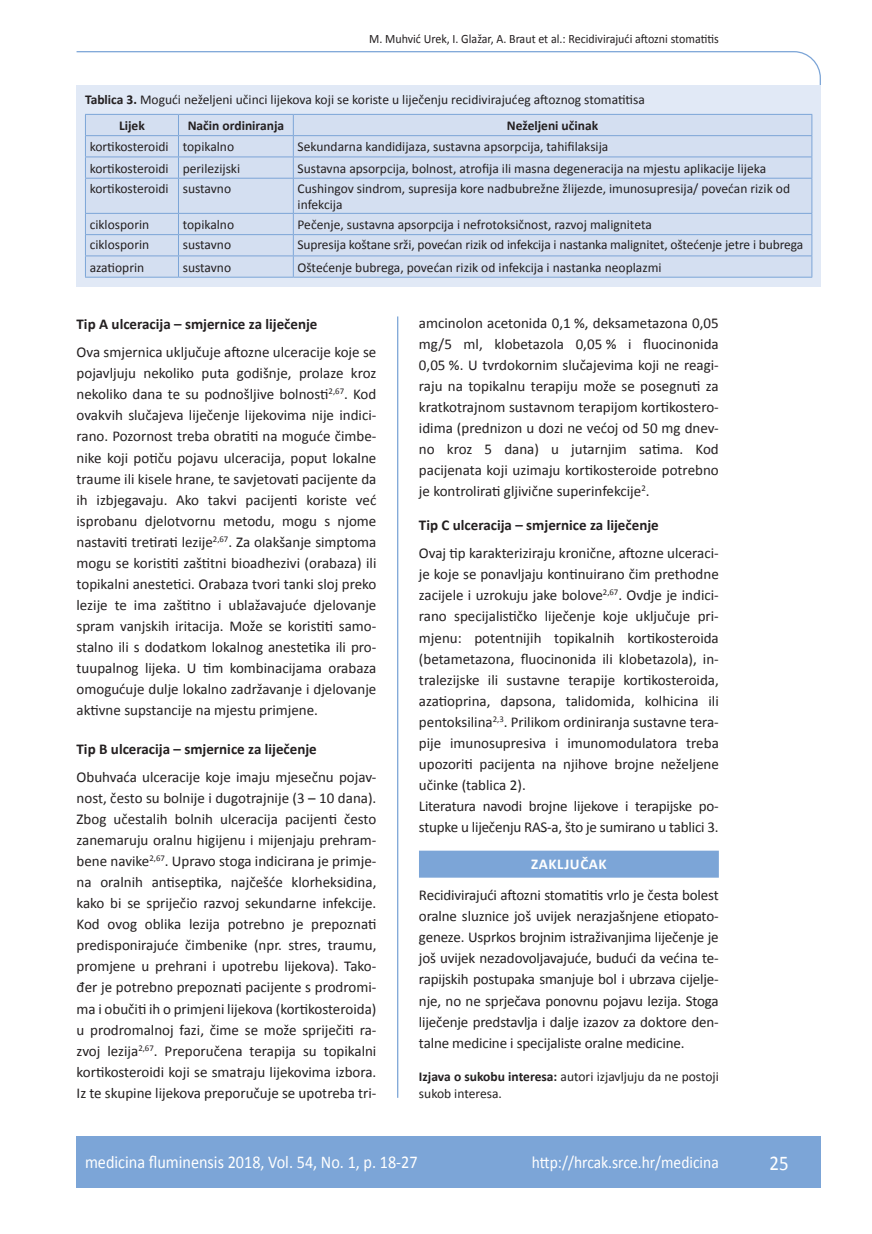
<style>
.page{position:relative;width:872px;height:1234px;background:#fff}
.page>*{position:absolute;margin:0;border:0;box-sizing:border-box;transform-origin:0 0}
.t1{font:21px "Calibri";color:#fff;scale:.9 1}
.t2{font:18px "Calibri";color:#fff;scale:.9 1}
.t3{font:17.25px "Calibri";color:#fff;scale:.9 1}
.t4{font:15px/21px "Calibri";color:#231f20;text-align:justify}
.t5{font:700 15px "Calibri";color:#231f20}
.t6{font:700 15px "Calibri";letter-spacing:.04em;color:#fff}
.t7{font:13.5px/16.5px "Calibri";color:#231f20}
.t8{font:700 13.5px "Calibri";color:#231f20}
.t9{font:12.75px "Calibri";color:#231f20;scale:.94 1}
.s1{font-weight:700}
</style>
<div class="page">
<svg style="left:76px;top:51px;width:745px;height:236px"></svg>
<hr style="left:397px;top:316px;width:1px;height:781px;background:#7ca5d7">
<div style="left:77px;top:1135px;width:744px;height:51px;background:#7ca5d7"></div>
<div style="left:419px;top:850px;width:300px;height:27px;background:#7ca5d7"></div>
<div style="left:77px;top:85px;width:743px;height:201px;background:#e1e9f6"></div>
<div style="left:86px;top:115px;width:725px;height:162px;background:#d4dff1"></div>
<hr style="left:85px;top:114px;width:93px;height:1px;background:#7ca5d7">
<hr style="left:178px;top:114px;width:115px;height:1px;background:#7ca5d7">
<hr style="left:293px;top:114px;width:519px;height:1px;background:#7ca5d7">
<hr style="left:85px;top:135px;width:93px;height:1px;background:#7ca5d7">
<hr style="left:178px;top:135px;width:115px;height:1px;background:#7ca5d7">
<hr style="left:293px;top:135px;width:519px;height:1px;background:#7ca5d7">
<hr style="left:85px;top:156px;width:93px;height:1px;background:#7ca5d7">
<svg style="left:85px;top:115px;width:1px;height:63px"></svg>
<hr style="left:178px;top:156px;width:115px;height:1px;background:#7ca5d7">
<svg style="left:178px;top:115px;width:1px;height:63px"></svg>
<hr style="left:293px;top:156px;width:519px;height:1px;background:#7ca5d7">
<svg style="left:293px;top:115px;width:1px;height:63px"></svg>
<svg style="left:811px;top:115px;width:1px;height:63px"></svg>
<hr style="left:85px;top:178px;width:93px;height:1px;background:#7ca5d7">
<hr style="left:85px;top:178px;width:1px;height:35px;background:#7ca5d7">
<hr style="left:178px;top:178px;width:115px;height:1px;background:#7ca5d7">
<hr style="left:178px;top:178px;width:1px;height:35px;background:#7ca5d7">
<hr style="left:293px;top:178px;width:519px;height:1px;background:#7ca5d7">
<hr style="left:293px;top:178px;width:1px;height:35px;background:#7ca5d7">
<hr style="left:811px;top:178px;width:1px;height:35px;background:#7ca5d7">
<hr style="left:85px;top:213px;width:93px;height:1px;background:#7ca5d7">
<hr style="left:178px;top:213px;width:115px;height:1px;background:#7ca5d7">
<hr style="left:293px;top:213px;width:519px;height:1px;background:#7ca5d7">
<hr style="left:85px;top:234px;width:93px;height:1px;background:#7ca5d7">
<hr style="left:178px;top:234px;width:115px;height:1px;background:#7ca5d7">
<hr style="left:293px;top:234px;width:519px;height:1px;background:#7ca5d7">
<hr style="left:85px;top:255px;width:93px;height:1px;background:#7ca5d7">
<svg style="left:85px;top:214px;width:1px;height:63px"></svg>
<hr style="left:178px;top:255px;width:115px;height:1px;background:#7ca5d7">
<svg style="left:178px;top:214px;width:1px;height:63px"></svg>
<hr style="left:293px;top:255px;width:519px;height:1px;background:#7ca5d7">
<svg style="left:293px;top:214px;width:1px;height:63px"></svg>
<svg style="left:811px;top:214px;width:1px;height:63px"></svg>
<hr style="left:85px;top:277px;width:93px;height:1px;background:#7ca5d7">
<hr style="left:178px;top:277px;width:115px;height:1px;background:#7ca5d7">
<hr style="left:293px;top:277px;width:519px;height:1px;background:#7ca5d7">
<p class="t9" style="left:369px;top:30px;width:373px">M. Muhvić Urek, I. Glažar, A. Braut et al.: Recidivirajući aftozni stomatitis</p>
<p class="t7" style="left:119px;top:85px;width:527px;line-height:26.2px;text-indent:-34px"><span class="s1">Tablica 3.</span> Mogući neželjeni učinci lijekova koji se koriste u liječenju recidivirajućeg aftoznog stomatitisa<br><span class="s1">Lijek</span></p>
<p class="t8" style="left:188px;top:117px;width:98px">Način ordiniranja</p>
<p class="t8" style="left:507px;top:117px;width:93px">Neželjeni učinak</p>
<p class="t7" style="left:90px;top:138px;width:146px">kortikosteroidi topikalno</p>
<p class="t7" style="left:297px;top:138px;width:312px">Sekundarna kandidijaza, sustavna apsorpcija, tahifilaksija</p>
<p class="t7" style="left:90px;top:159px;width:152px">kortikosteroidi perilezijski</p>
<p class="t7" style="left:297px;top:159px;width:470px">Sustavna apsorpcija, bolnost, atrofija ili masna degeneracija na mjestu aplikacije lijeka</p>
<p class="t7" style="left:90px;top:179px;width:143px">kortikosteroidi sustavno</p>
<p class="t7" style="left:297px;top:179px;width:494px">Cushingov sindrom, supresija kore nadbubrežne žlijezde, imunosupresija/ povećan rizik od infekcija</p>
<p class="t7" style="left:90px;top:216px;width:61px">ciklosporin</p>
<p class="t7" style="left:183px;top:216px;width:53px">topikalno</p>
<p class="t7" style="left:297px;top:216px;width:356px">Pečenje, sustavna apsorpcija i nefrotoksičnost, razvoj maligniteta</p>
<p class="t7" style="left:90px;top:235px;width:61px">ciklosporin</p>
<p class="t7" style="left:183px;top:235px;width:50px">sustavno</p>
<p class="t7" style="left:297px;top:235px;width:507px">Supresija koštane srži, povećan rizik od infekcija i nastanka malignitet, oštećenje jetre i bubrega</p>
<p class="t7" style="left:90px;top:258px;width:56px">azatioprin</p>
<p class="t7" style="left:183px;top:258px;width:50px">sustavno</p>
<p class="t7" style="left:297px;top:258px;width:365px">Oštećenje bubrega, povećan rizik od infekcija i nastanka neoplazmi</p>
<p class="t5" style="left:77px;top:315px;width:242px">Tip A ulceracija – smjernice za liječenje</p>
<p class="t4" style="left:77px;top:341px;width:301px">Ova smjernica uključuje aftozne ulceracije koje se pojavljuju nekoliko puta godišnje, prolaze kroz nekoliko dana te su podnošljive bolnosti<sup>2,67</sup>. Kod ovakvih slučajeva liječenje lijekovima nije indici&shy;rano. Pozornost treba obratiti na moguće čimbe&shy;nike koji potiču pojavu ulceracija, poput lokalne traume ili kisele hrane, te savjetovati pacijente da ih izbjegavaju. Ako takvi pacijenti koriste već isprobanu djelotvornu metodu, mogu s njome nastaviti tretirati lezije<sup>2,67</sup>. Za olakšanje simptoma mogu se koristiti zaštitni bioadhezivi (orabaza) ili topikalni anestetici. Orabaza tvori tanki sloj preko lezije te ima zaštitno i ublažavajuće djelovanje spram vanjskih iritacija. Može se koristiti samo&shy;stalno ili s dodatkom lokalnog anestetika ili pro&shy;tuupalnog lijeka. U tim kombinacijama orabaza omogućuje dulje lokalno zadržavanje i djelovanje aktivne supstancije na mjestu primjene.</p>
<p class="t5" style="left:77px;top:739px;width:242px">Tip B ulceracija – smjernice za liječenje</p>
<p class="t4" style="left:77px;top:765px;width:301px">Obuhvaća ulceracije koje imaju mjesečnu pojav&shy;nost, često su bolnije i dugotrajnije (3 – 10 dana).<br>Zbog učestalih bolnih ulceracija pacijenti često zanemaruju oralnu higijenu i mijenjaju prehram&shy;bene navike<sup>2,67</sup>. Upravo stoga indicirana je primje&shy;na oralnih antiseptika, najčešće klorheksidina, kako bi se spriječio razvoj sekundarne infekcije.<br>Kod ovog oblika lezija potrebno je prepoznati predisponirajuće čimbenike (npr. stres, traumu, promjene u prehrani i upotrebu lijekova). Tako&shy;đer je potrebno prepoznati pacijente s prodromi&shy;ma i obučiti ih o primjeni lijekova (kortikosteroida) u prodromalnoj fazi, čime se može spriječiti ra&shy;zvoj lezija<sup>2,67</sup>. Preporučena terapija su topikalni kortikosteroidi koji se smatraju lijekovima izbora.<br>Iz te skupine lijekova preporučuje se upotreba tri-</p>
<p class="t4" style="left:419px;top:311px;width:301px">amcinolon acetonida 0,1 %, deksametazona 0,05 mg/5 ml, klobetazola 0,05 % i fluocinonida 0,05 %. U tvrdokornim slučajevima koji ne reagi&shy;raju na topikalnu terapiju može se posegnuti za kratkotrajnom sustavnom terapijom kortikostero&shy;idima (prednizon u dozi ne većoj od 50 mg dnev&shy;no kroz 5 dana) u jutarnjim satima. Kod pacijenata koji uzimaju kortikosteroide potrebno je kontrolirati gljivične superinfekcije<sup>2</sup>.</p>
<p class="t5" style="left:419px;top:515px;width:241px">Tip C ulceracija – smjernice za liječenje</p>
<p class="t4" style="left:419px;top:542px;width:301px;text-align:left">Ovaj tip karakteriziraju kronične, aftozne ulceraci&shy;je koje se ponavljaju kontinuirano čim prethodne zacijele i uzrokuju jake bolove<sup>2,67</sup>. Ovdje je indici&shy;rano specijalističko liječenje koje uključuje pri&shy;mjenu: potentnijih topikalnih kortikosteroida (betametazona, fluocinonida ili klobetazola), in&shy;tralezijske ili sustavne terapije kortikosteroida, azatioprina, dapsona, talidomida, kolhicina ili pentoksilina<sup>2,3</sup>. Prilikom ordiniranja sustavne tera&shy;pije imunosupresiva i imunomodulatora treba upozoriti pacijenta na njihove brojne neželjene učinke (tablica 2).<br>Literatura navodi brojne lijekove i terapijske po&shy;stupke u liječenju RAS-a, što je sumirano u tablici 3.</p>
<p class="t6" style="left:531px;top:855px;width:77px">ZAKLJUČAK</p>
<p class="t4" style="left:419px;top:883px;width:301px">Recidivirajući aftozni stomatitis vrlo je česta bolest oralne sluznice još uvijek nerazjašnjene etiopato&shy;geneze. Usprkos brojnim istraživanjima liječenje je još uvijek nezadovoljavajuće, budući da većina te&shy;rapijskih postupaka smanjuje bol i ubrzava cijelje&shy;nje, no ne sprječava ponovnu pojavu lezija. Stoga liječenje predstavlja i dalje izazov za doktore den&shy;talne medicine i specijaliste oralne medicine.</p>
<p class="t7" style="left:419px;top:1067px;width:301px"><span class="s1">Izjava o sukobu interesa:</span> autori izjavljuju da ne postoji sukob interesa.</p>
<p class="t2" style="left:85px;top:1150px;width:371px">medicina fluminensis 2018, Vol. 54, No. 1, p. 18-27</p>
<p class="t3" style="left:532px;top:1151px;width:209px">http://hrcak.srce.hr/medicina</p>
<h1 class="t1" style="left:769px;top:1149px;width:23px">25</h1>
</div>
